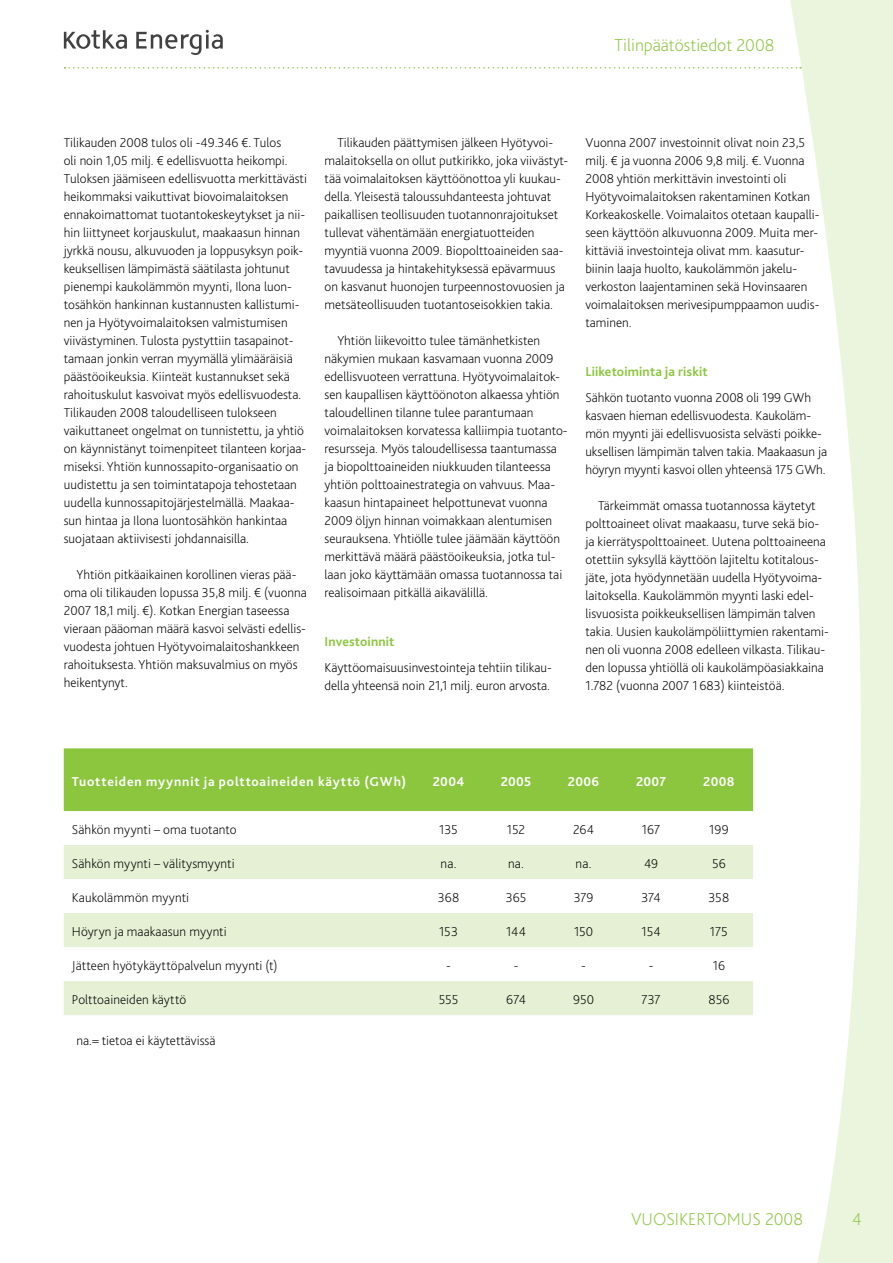
<style>
.page{position:relative;width:893px;height:1263px;background:#fff}
.page>*{position:absolute;margin:0;border:0;box-sizing:border-box;transform-origin:0 0}
.t1{font:200 18px "Bliss 2";color:#8cc63f}
.t2{font:200 13.5px/18px "Bliss 2";color:#000}
.t3{font:700 13.5px "Bliss 2";letter-spacing:.06em;color:#fff}
.t4{font:700 13.5px "Bliss 2";letter-spacing:.01em;color:#8cc63f}
</style>
<div class="page">
<svg style="left:65px;top:67px;width:723px;height:2px"></svg>
<svg style="left:790px;top:0;width:103px;height:1263px;fill:#ebf5de"></svg>
<svg style="left:64px;top:30px;width:63px;height:19px"></svg>
<svg style="left:136px;top:30px;width:87px;height:25px"></svg>
<div style="left:64px;top:748px;width:689px;height:63px;background:#8cc63f"></div>
<svg style="left:64px;top:845px;width:689px;height:170px;fill:#e5f0d4"></svg>
<h1 class="t1" style="left:615px;top:34px;width:161px">Tilinpäätöstiedot 2008</h1>
<p class="t2" style="left:64px;top:133px;width:245px">Tilikauden 2008 tulos oli -49.346 €. Tulos<br>oli noin 1,05 milj. € edellisvuotta heikompi.<br>Tuloksen jäämiseen edellisvuotta merkittävästi heikommaksi vaikuttivat biovoimalaitoksen ennakoimattomat tuotantokeskeytykset ja nii&shy;hin liittyneet korjauskulut, maakaasun hinnan jyrkkä nousu, alkuvuoden ja loppusyksyn poik&shy;keuksellisen lämpimästä säätilasta johtunut pienempi kaukolämmön myynti, Ilona luon&shy;tosähkön hankinnan kustannusten kallistumi&shy;nen ja Hyötyvoimalaitoksen valmistumisen viivästyminen. Tulosta pystyttiin tasapainot&shy;tamaan jonkin verran myymällä ylimääräisiä päästöoikeuksia. Kiinteät kustannukset sekä rahoituskulut kasvoivat myös edellisvuodesta.<br>Tilikauden 2008 taloudelliseen tulokseen vaikuttaneet ongelmat on tunnistettu, ja yhtiö on käynnistänyt toimenpiteet tilanteen korjaa&shy;miseksi. Yhtiön kunnossapito-organisaatio on uudistettu ja sen toimintatapoja tehostetaan uudella kunnossapitojärjestelmällä. Maakaa&shy;sun hintaa ja Ilona luontosähkön hankintaa suojataan aktiivisesti johdannaisilla.</p>
<p class="t2" style="left:64px;top:565px;width:245px;text-indent:13px">Yhtiön pitkäaikainen korollinen vieras pää&shy;oma oli tilikauden lopussa 35,8 milj. € (vuonna 2007 18,1 milj. €). Kotkan Energian taseessa vieraan pääoman määrä kasvoi selvästi edellis&shy;vuodesta johtuen Hyötyvoimalaitoshankkeen rahoituksesta. Yhtiön maksuvalmius on myös heikentynyt.</p>
<p class="t2" style="left:325px;top:133px;width:245px;text-indent:13px">Tilikauden päättymisen jälkeen Hyötyvoi&shy;malaitoksella on ollut putkirikko, joka viivästyt&shy;tää voimalaitoksen käyttöönottoa yli kuukau&shy;della. Yleisestä taloussuhdanteesta johtuvat paikallisen teollisuuden tuotannonrajoitukset tullevat vähentämään energiatuotteiden myyntiä vuonna 2009. Biopolttoaineiden saa&shy;tavuudessa ja hintakehityksessä epävarmuus on kasvanut huonojen turpeennostovuosien ja metsäteollisuuden tuotantoseisokkien takia.</p>
<p class="t2" style="left:325px;top:331px;width:245px;text-indent:13px">Yhtiön liikevoitto tulee tämänhetkisten näkymien mukaan kasvamaan vuonna 2009 edellisvuoteen verrattuna. Hyötyvoimalaitok&shy;sen kaupallisen käyttöönoton alkaessa yhtiön taloudellinen tilanne tulee parantumaan voimalaitoksen korvatessa kalliimpia tuotanto&shy;resursseja. Myös taloudellisessa taantumassa ja biopolttoaineiden niukkuuden tilanteessa yhtiön polttoainestrategia on vahvuus. Maa&shy;kaasun hintapaineet helpottunevat vuonna 2009 öljyn hinnan voimakkaan alentumisen seurauksena. Yhtiölle tulee jäämään käyttöön merkittävä määrä päästöoikeuksia, jotka tul&shy;laan joko käyttämään omassa tuotannossa tai realisoimaan pitkällä aikavälillä.</p>
<p class="t4" style="left:325px;top:633px;width:71px">Investoinnit</p>
<p class="t2" style="left:325px;top:658px;width:229px">Käyttöomaisuusinvestointeja tehtiin tilikau&shy;della yhteensä noin 21,1 milj. euron arvosta.</p>
<p class="t2" style="left:585px;top:133px;width:236px">Vuonna 2007 investoinnit olivat noin 23,5 milj. € ja vuonna 2006 9,8 milj. €. Vuonna 2008 yhtiön merkittävin investointi oli Hyötyvoimalaitoksen rakentaminen Kotkan Korkeakoskelle. Voimalaitos otetaan kaupalli&shy;seen käyttöön alkuvuonna 2009. Muita mer&shy;kittäviä investointeja olivat mm. kaasutur&shy;biinin laaja huolto, kaukolämmön jakelu&shy;verkoston laajentaminen sekä Hovinsaaren voimalaitoksen merivesipumppaamon uudis&shy;taminen.</p>
<p class="t4" style="left:585px;top:363px;width:124px">Liiketoiminta ja riskit</p>
<p class="t2" style="left:585px;top:388px;width:243px">Sähkön tuotanto vuonna 2008 oli 199 GWh kasvaen hieman edellisvuodesta. Kaukoläm&shy;mön myynti jäi edellisvuosista selvästi poikke&shy;uksellisen lämpimän talven takia. Maakaasun ja höyryn myynti kasvoi ollen yhteensä 175 GWh.</p>
<p class="t2" style="left:585px;top:496px;width:245px;text-indent:13px">Tärkeimmät omassa tuotannossa käytetyt polttoaineet olivat maakaasu, turve sekä bio&shy;ja kierrätyspolttoaineet. Uutena polttoaineena otettiin syksyllä käyttöön lajiteltu kotitalous&shy;jäte, jota hyödynnetään uudella Hyötyvoima&shy;laitoksella. Kaukolämmön myynti laski edel&shy;lisvuosista poikkeuksellisen lämpimän talven takia. Uusien kaukolämpöliittymien rakentami&shy;nen oli vuonna 2008 edelleen vilkasta. Tilikau&shy;den lopussa yhtiöllä oli kaukolämpöasiakkaina 1.782 (vuonna 2007 1683) kiinteistöä.</p>
<p class="t3" style="left:72px;top:773px;width:336px">Tuotteiden myynnit ja polttoaineiden käyttö (GWh)</p>
<p class="t3" style="left:433px;top:773px;width:33px">2004</p>
<p class="t3" style="left:501px;top:773px;width:32px">2005</p>
<p class="t3" style="left:568px;top:773px;width:33px">2006</p>
<p class="t3" style="left:636px;top:773px;width:32px">2007</p>
<p class="t3" style="left:703px;top:773px;width:33px">2008</p>
<p class="t2" style="left:72px;top:820px;width:166px">Sähkön myynti – oma tuotanto</p>
<p class="t2" style="left:439px;top:820px;width:20px">135</p>
<p class="t2" style="left:507px;top:820px;width:20px">152</p>
<p class="t2" style="left:573px;top:820px;width:23px">264</p>
<p class="t2" style="left:642px;top:820px;width:20px">167</p>
<p class="t2" style="left:709px;top:820px;width:21px">199</p>
<p class="t2" style="left:72px;top:854px;width:164px">Sähkön myynti – välitysmyynti</p>
<p class="t2" style="left:441px;top:854px;width:17px">na.</p>
<p class="t2" style="left:508px;top:854px;width:17px">na.</p>
<p class="t2" style="left:576px;top:854px;width:17px">na.</p>
<p class="t2" style="left:644px;top:854px;width:16px">49</p>
<p class="t2" style="left:712px;top:854px;width:15px">56</p>
<p class="t2" style="left:72px;top:888px;width:119px">Kaukolämmön myynti</p>
<p class="t2" style="left:438px;top:888px;width:23px">368</p>
<p class="t2" style="left:506px;top:888px;width:22px">365</p>
<p class="t2" style="left:574px;top:888px;width:21px">379</p>
<p class="t2" style="left:641px;top:888px;width:21px">374</p>
<p class="t2" style="left:709px;top:888px;width:22px">358</p>
<p class="t2" style="left:72px;top:922px;width:156px">Höyryn ja maakaasun myynti</p>
<p class="t2" style="left:439px;top:922px;width:20px">153</p>
<p class="t2" style="left:506px;top:922px;width:21px">144</p>
<p class="t2" style="left:574px;top:922px;width:21px">150</p>
<p class="t2" style="left:642px;top:922px;width:21px">154</p>
<p class="t2" style="left:710px;top:922px;width:20px">175</p>
<p class="t2" style="left:72px;top:956px;width:207px">Jätteen hyötykäyttöpalvelun myynti (t)</p>
<p class="t2" style="left:446px;top:956px;width:6px">-</p>
<p class="t2" style="left:514px;top:956px;width:6px">-</p>
<p class="t2" style="left:581px;top:956px;width:6px">-</p>
<p class="t2" style="left:649px;top:956px;width:6px">-</p>
<p class="t2" style="left:713px;top:956px;width:14px">16</p>
<p class="t2" style="left:72px;top:990px;width:116px">Polttoaineiden käyttö</p>
<p class="t2" style="left:439px;top:990px;width:21px">555</p>
<p class="t2" style="left:506px;top:990px;width:21px">674</p>
<p class="t2" style="left:573px;top:990px;width:22px">950</p>
<p class="t2" style="left:641px;top:990px;width:21px">737</p>
<p class="t2" style="left:708px;top:990px;width:22px">856</p>
<p class="t2" style="left:77px;top:1031px;width:140px">na.= tietoa ei käytettävissä</p>
<h1 class="t1" style="left:631px;top:1208px;width:174px">VUOSIKERTOMUS 2008</h1>
<h1 class="t1" style="left:852px;top:1207px;width:11px">4</h1>
</div>
